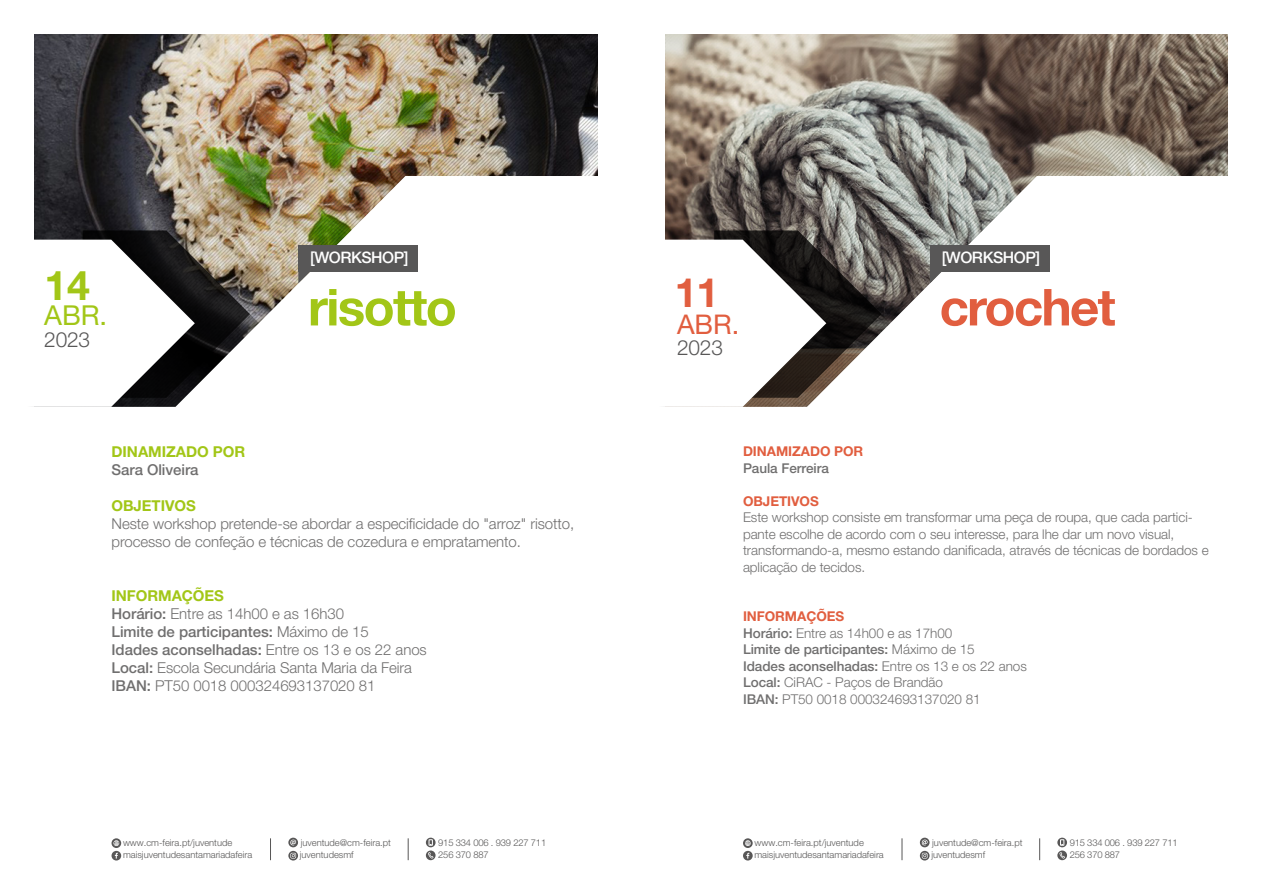
<style>
.page{position:relative;width:1263px;height:893px;background:#fff}
.page>*{position:absolute;margin:0;border:0;box-sizing:border-box;transform-origin:0 0}
.t1{font:700 51px "Helvetica Neue";letter-spacing:-.035em;color:#e15e3f}
.t2{font:700 51px "Helvetica Neue";letter-spacing:-.03em;color:#a2c617}
.t3{font:700 41.1px "Helvetica Neue";color:#a2c617}
.t4{font:700 40.5px "Helvetica Neue";color:#e15e3f}
.t5{font:27.45px "Helvetica Neue";color:#a2c617}
.t6{font:27.15px "Helvetica Neue";color:#e15e3f}
.t7{font:300 20.85px "Helvetica Neue";letter-spacing:-.01em;color:#585757}
.t8{font:500 15.9px "Helvetica Neue";letter-spacing:-.03em;color:#fff}
.t9{font:300 15px/18px "Helvetica Neue";letter-spacing:-.005em;color:#706f6f}
.t10{font:700 15px "Helvetica Neue";letter-spacing:-.005em;color:#a2c617}
.t11{font:500 15px "Helvetica Neue";letter-spacing:-.005em;color:#706f6f}
.t12{font:300 13.5px/16.5px "Helvetica Neue";letter-spacing:-.005em;color:#706f6f}
.t13{font:700 13.5px "Helvetica Neue";letter-spacing:-.005em;color:#e15e3f}
.t14{font:500 13.5px "Helvetica Neue";letter-spacing:-.005em;color:#706f6f}
.t15{font:300 9.3px "Helvetica Neue";color:#585757}
.t16{font:300 9.3px/11.7px "Helvetica Neue";letter-spacing:-.02em;color:#585757}
.s1{font-weight:700;color:#a2c617}
.s2{font-weight:500}
.s3{font-weight:700;color:#e15e3f}
</style>
<div class="page">
<img style="left:665px;top:34px;width:563px;height:142px">
<svg style="left:665px;top:176px;width:402px;height:683px"></svg>
<svg style="left:665px;top:231px;width:216px;height:176px"></svg>
<div style="left:930px;top:245px;width:119px;height:27px;background:#585757"></div>
<svg style="left:930px;top:272px;width:12px;height:11px"></svg>
<svg style="left:902px;top:838px;width:1px;height:22px"></svg>
<svg style="left:743px;top:851px;width:10px;height:9px"></svg>
<svg style="left:746px;top:853px;width:3px;height:6px"></svg>
<svg style="left:743px;top:838px;width:10px;height:10px"></svg>
<svg style="left:745px;top:840px;width:6px;height:6px"></svg>
<svg style="left:920px;top:851px;width:9px;height:9px"></svg>
<svg style="left:922px;top:853px;width:5px;height:6px"></svg>
<svg style="left:920px;top:838px;width:9px;height:9px"></svg>
<svg style="left:922px;top:840px;width:5px;height:5px"></svg>
<svg style="left:1057px;top:850px;width:10px;height:10px"></svg>
<svg style="left:1059px;top:852px;width:6px;height:6px"></svg>
<svg style="left:1057px;top:838px;width:10px;height:9px"></svg>
<svg style="left:1060px;top:839px;width:4px;height:7px"></svg>
<svg style="left:1039px;top:838px;width:1px;height:22px"></svg>
<img style="left:34px;top:34px;width:563px;height:142px">
<svg style="left:34px;top:176px;width:402px;height:683px"></svg>
<svg style="left:34px;top:231px;width:216px;height:176px"></svg>
<div style="left:298px;top:245px;width:120px;height:27px;background:#585757"></div>
<svg style="left:298px;top:272px;width:12px;height:11px"></svg>
<svg style="left:270px;top:838px;width:1px;height:22px"></svg>
<div style="left:112px;top:851px;width:9px;height:9px;background:#585757;border-radius:50%"></div>
<svg style="left:115px;top:853px;width:3px;height:6px"></svg>
<svg style="left:112px;top:838px;width:9px;height:10px"></svg>
<svg style="left:113px;top:840px;width:6px;height:6px"></svg>
<svg style="left:288px;top:851px;width:10px;height:9px"></svg>
<svg style="left:290px;top:853px;width:6px;height:6px"></svg>
<svg style="left:288px;top:838px;width:10px;height:9px"></svg>
<svg style="left:290px;top:840px;width:6px;height:5px"></svg>
<svg style="left:426px;top:850px;width:10px;height:10px"></svg>
<svg style="left:428px;top:852px;width:5px;height:6px"></svg>
<svg style="left:426px;top:838px;width:10px;height:9px"></svg>
<svg style="left:429px;top:839px;width:4px;height:7px"></svg>
<svg style="left:408px;top:838px;width:1px;height:22px"></svg>
<h2 class="t3" style="left:44px;top:253px;width:47px">14</h2>
<h3 class="t5" style="left:44px;top:296px;width:64px">ABR.</h3>
<h3 class="t7" style="left:44px;top:322px;width:47px">2023</h3>
<p class="t8" style="left:310px;top:245px;width:100px">[WORKSHOP]</p>
<h1 class="t2" style="left:308px;top:267px;width:150px">risotto</h1>
<h3 class="t4" style="left:675px;top:261px;width:46px">11</h3>
<h3 class="t6" style="left:677px;top:305px;width:64px">ABR.</h3>
<h3 class="t7" style="left:677px;top:331px;width:47px">2023</h3>
<p class="t8" style="left:942px;top:245px;width:100px">[WORKSHOP]</p>
<h1 class="t1" style="left:939px;top:267px;width:178px">crochet</h1>
<p class="t10" style="left:112px;top:440px;width:135px">DINAMIZADO POR</p>
<p class="t11" style="left:112px;top:458px;width:89px">Sara Oliveira</p>
<p class="t10" style="left:112px;top:494px;width:86px">OBJETIVOS</p>
<p class="t9" style="left:112px;top:514px;width:464px">Neste workshop pretende-se abordar a especificidade do "arroz" risotto, processo de confeção e técnicas de cozedura e empratamento.</p>
<p class="t9" style="left:112px;top:586px;width:317px"><span class="s1">INFORMAÇÕES<br></span><span class="s2">Horário:</span> Entre as 14h00 e as 16h30<br><span class="s2">Limite de participantes:</span> Máximo de 15<br><span class="s2">Idades aconselhadas:</span> Entre os 13 e os 22 anos <span class="s2">Local:</span> Escola Secundária Santa Maria da Feira <span class="s2">IBAN:</span> PT50 0018 000324693137020 81</p>
<p class="t13" style="left:743px;top:441px;width:122px">DINAMIZADO POR</p>
<p class="t14" style="left:743px;top:457px;width:87px">Paula Ferreira</p>
<p class="t13" style="left:743px;top:490px;width:77px">OBJETIVOS</p>
<p class="t12" style="left:743px;top:508px;width:467px">Este workshop consiste em transformar uma peça de roupa, que cada partici&shy;pante escolhe de acordo com o seu interesse, para lhe dar um novo visual, transformando-a, mesmo estando danificada, através de técnicas de bordados e aplicação de tecidos.</p>
<p class="t12" style="left:743px;top:607px;width:285px"><span class="s3">INFORMAÇÕES<br></span><span class="s2">Horário:</span> Entre as 14h00 e as 17h00<br><span class="s2">Limite de participantes:</span> Máximo de 15<br><span class="s2">Idades aconselhadas:</span> Entre os 13 e os 22 anos<br><span class="s2">Local:</span> CiRAC - Paços de Brandão<br><span class="s2">IBAN:</span> PT50 0018 000324693137020 81</p>
<p class="t15" style="left:123px;top:835px;width:111px">www.cm-feira.pt/juventude</p>
<p class="t15" style="left:123px;top:848px;width:131px">maisjuventudesantamariadafeira</p>
<p class="t15" style="left:301px;top:835px;width:92px">juventude@cm-feira.pt</p>
<p class="t16" style="left:438px;top:837px;width:109px">915 334 006 . 939 227 711<br>256 370 887</p>
<p class="t15" style="left:300px;top:848px;width:55px">juventudesmf</p>
<p class="t15" style="left:754px;top:835px;width:111px">www.cm-feira.pt/juventude</p>
<p class="t15" style="left:754px;top:848px;width:131px">maisjuventudesantamariadafeira</p>
<p class="t15" style="left:932px;top:835px;width:92px">juventude@cm-feira.pt</p>
<p class="t16" style="left:1070px;top:837px;width:109px">915 334 006 . 939 227 711<br>256 370 887</p>
<p class="t15" style="left:931px;top:848px;width:55px">juventudesmf</p>
</div>
